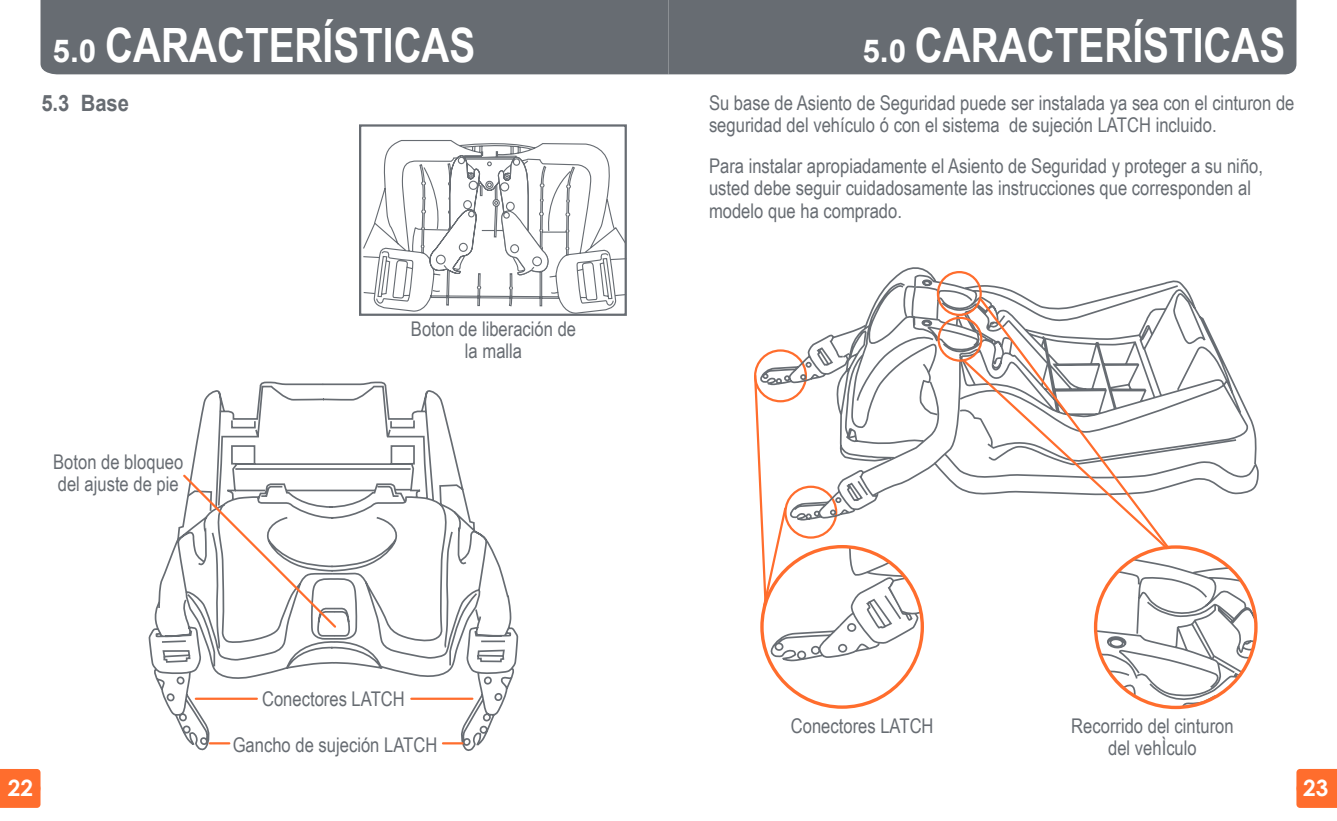
<style>
.page{position:relative;width:1337px;height:821px;background:#fff}
.page>*{position:absolute;margin:0;border:0;box-sizing:border-box;transform-origin:0 0}
.t1{font:700 47.25px "Arial Narrow";color:#fff}
.t2{font:700 22.5px "Arial";color:#676c72;scale:.9 1}
.t3{font:700 22.5px "Century Gothic";color:#fff}
.t4{font:20.25px/22.5px "Arial Narrow";color:#676c72}
.s1{font-family:"Arial";font-size:31.5px}
</style>
<div class="page">
<div style="left:668px;top:0;width:628px;height:74px;background:#676c72"></div>
<div style="left:40px;top:0;width:628px;height:74px;background:#676c72"></div>
<div style="left:0;top:769px;width:40px;height:38px;background:#ff6d2d"></div>
<div style="left:1296px;top:768px;width:40px;height:39px;background:#ff6d2d"></div>
<svg style="left:158px;top:381px;width:350px;height:212px"></svg>
<svg style="left:148px;top:593px;width:371px;height:158px"></svg>
<svg style="left:363px;top:140px;width:261px;height:173px"></svg>
<div style="left:359px;top:124px;width:268px;height:192px;border:2px solid #676c72"></div>
<div style="left:481px;top:150px;width:17px;height:9px;background:#fff;border:2px solid #676c72"></div>
<div style="left:481px;top:150px;width:16px;height:8px;border:1px solid #676c72"></div>
<svg style="left:426px;top:155px;width:126px;height:120px"></svg>
<svg style="left:181px;top:472px;width:157px;height:157px"></svg>
<hr style="left:196px;top:697px;width:61px;height:2px;background:#ff6d2d">
<hr style="left:411px;top:697px;width:61px;height:2px;background:#ff6d2d">
<hr style="left:210px;top:741px;width:19px;height:3px;background:#ff6d2d">
<hr style="left:443px;top:741px;width:19px;height:3px;background:#ff6d2d">
<div style="left:936px;top:271px;width:45px;height:45px;border:2px solid #ff6d2d;border-radius:50%"></div>
<svg style="left:754px;top:279px;width:501px;height:428px"></svg>
<svg style="left:977px;top:296px;width:194px;height:255px"></svg>
<h1 class="t1" style="left:53px;top:9px;width:424px"><span class="s1">5.0</span> CARACTERÍSTICAS</h1>
<h1 class="t1" style="left:862px;top:9px;width:424px"><span class="s1">5.0</span> CARACTERÍSTICAS</h1>
<p class="t2" style="left:41px;top:88px;width:99px">5.3 Base</p>
<p class="t4" style="left:709px;top:91px;width:587px">Su base de Asiento de Seguridad puede ser instalada ya sea con el cinturon de seguridad del vehículo ó con el sistema de sujeción LATCH incluido.</p>
<p class="t4" style="left:709px;top:154px;width:555px">Para instalar apropiadamente el Asiento de Seguridad y proteger a su niño, usted debe seguir cuidadosamente las instrucciones que corresponden al modelo que ha comprado.</p>
<p class="t4" style="left:53px;top:449px;width:132px">Boton de bloqueo del ajuste de pie</p>
<p class="t4" style="left:411px;top:316px;width:167px;text-align:center">Boton de liberación de la malla</p>
<p class="t4" style="left:262px;top:686px;width:144px">Conectores LATCH</p>
<p class="t4" style="left:233px;top:732px;width:206px">Gancho de sujeción LATCH</p>
<p class="t4" style="left:791px;top:713px;width:144px">Conectores LATCH</p>
<p class="t4" style="left:1071px;top:713px;width:164px;text-align:center">Recorrido del cinturon del vehÌculo</p>
<p class="t3" style="left:8px;top:773px;width:27px">22</p>
<p class="t3" style="left:1303px;top:773px;width:27px">23</p>
</div>
